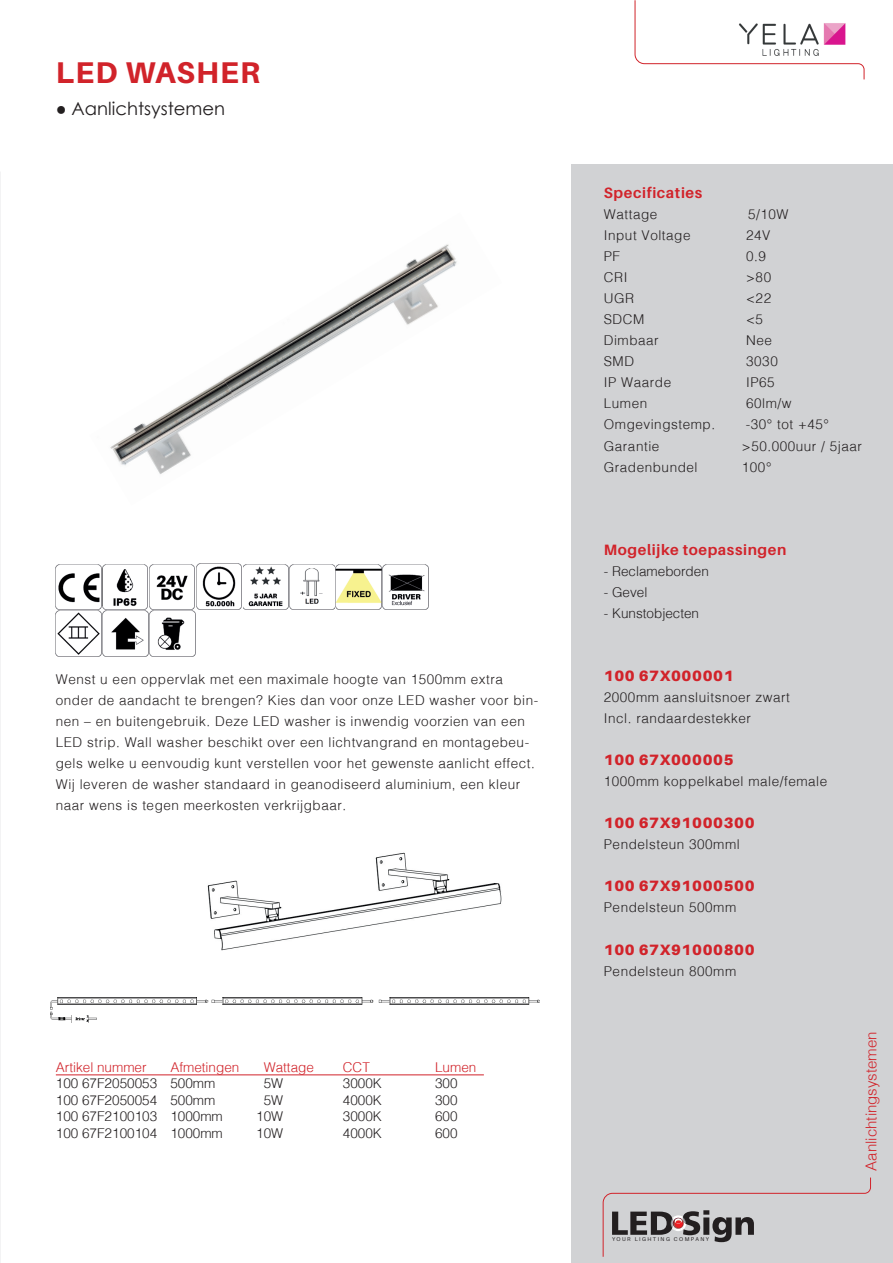
<style>
.page{position:relative;width:893px;height:1263px;background:#fff}
.page>*{position:absolute;margin:0;border:0;box-sizing:border-box;transform-origin:0 0}
.t1{font:800 30px "Aileron";letter-spacing:.04em;color:#d1232a}
.t2{font:18px "Century Gothic";color:#231f20}
.t3{font:900 15px "Aileron";letter-spacing:.04em;color:#d1232a}
.t4{font:700 15px "Aileron";letter-spacing:.04em;color:#d1232a}
.t5{font:300 15px "Helv";color:#d1232a}
.t6{font:300 13.5px/21px "Helv";letter-spacing:.04em;color:#231f20}
.t7{font:300 13.5px "Helv";color:#231f20}
.t8{font:300 13.5px "Helv";color:#d1232a}
.t9{font:5.55px "Aileron";letter-spacing:.255em;color:#231f20}
</style>
<div class="page">
<div style="left:571px;top:164px;width:322px;height:1099px;background:#d1d2d4"></div>
<svg style="left:603px;top:1177px;width:268px;height:80px"></svg>
<svg style="left:634px;top:0;width:231px;height:80px"></svg>
<hr style="left:56px;top:1074px;width:428px;height:1px;background:#d1232a">
<img style="left:196px;top:385px;width:17px;height:11px">
<img style="left:213px;top:311px;width:123px;height:85px">
<img style="left:336px;top:244px;width:113px;height:78px">
<img style="left:110px;top:396px;width:124px;height:78px">
<img style="left:234px;top:322px;width:123px;height:77px">
<img style="left:357px;top:248px;width:100px;height:77px">
<img style="left:56px;top:563px;width:185px;height:47px">
<img style="left:290px;top:564px;width:91px;height:46px">
<img style="left:56px;top:611px;width:45px;height:45px">
<img style="left:243px;top:564px;width:45px;height:46px">
<img style="left:150px;top:611px;width:45px;height:45px">
<img style="left:103px;top:611px;width:45px;height:45px">
<img style="left:383px;top:564px;width:45px;height:45px">
<img style="left:50px;top:997px;width:489px;height:25px">
<img style="left:207px;top:852px;width:295px;height:99px">
<h1 class="t1" style="left:56px;top:55px;width:206px">LED WASHER</h1>
<h2 class="t2" style="left:56px;top:96px;width:171px">● Aanlichtsystemen</h2>
<p class="t6" style="left:56px;top:668px;width:484px">Wenst u een oppervlak met een maximale hoogte van 1500mm extra onder de aandacht te brengen? Kies dan voor onze LED washer voor bin&shy;nen – en buitengebruik. Deze LED washer is inwendig voorzien van een LED strip. Wall washer beschikt over een lichtvangrand en montagebeu&shy;gels welke u eenvoudig kunt verstellen voor het gewenste aanlicht effect.<br>Wij leveren de washer standaard in geanodiseerd aluminium, een kleur naar wens is tegen meerkosten verkrijgbaar.</p>
<p class="t8" style="left:56px;top:1058px;width:92px">Artikel nummer</p>
<p class="t8" style="left:170px;top:1058px;width:71px">Afmetingen</p>
<p class="t8" style="left:264px;top:1058px;width:52px">Wattage</p>
<p class="t8" style="left:343px;top:1058px;width:28px">CCT</p>
<p class="t8" style="left:435px;top:1058px;width:43px">Lumen</p>
<p class="t7" style="left:56px;top:1075px;width:161px">100 67F2050053 500mm</p>
<p class="t6" style="left:264px;top:1072px;width:21px">5W</p>
<p class="t6" style="left:343px;top:1072px;width:41px">3000K</p>
<p class="t6" style="left:435px;top:1072px;width:24px">300</p>
<p class="t7" style="left:56px;top:1091px;width:161px">100 67F2050054 500mm</p>
<p class="t6" style="left:264px;top:1089px;width:21px">5W</p>
<p class="t6" style="left:343px;top:1089px;width:41px">4000K</p>
<p class="t6" style="left:435px;top:1089px;width:24px">300</p>
<p class="t7" style="left:56px;top:1108px;width:168px">100 67F2100103 1000mm</p>
<p class="t6" style="left:256px;top:1105px;width:29px">10W</p>
<p class="t6" style="left:343px;top:1105px;width:41px">3000K</p>
<p class="t6" style="left:435px;top:1105px;width:24px">600</p>
<p class="t7" style="left:56px;top:1124px;width:168px">100 67F2100104 1000mm</p>
<p class="t6" style="left:256px;top:1122px;width:29px">10W</p>
<p class="t6" style="left:343px;top:1122px;width:41px">4000K</p>
<p class="t6" style="left:435px;top:1122px;width:24px">600</p>
<p class="t4" style="left:604px;top:185px;width:100px">Specificaties</p>
<p class="t6" style="left:604px;top:204px;width:55px">Wattage</p>
<p class="t6" style="left:748px;top:204px;width:42px">5/10W</p>
<p class="t6" style="left:604px;top:225px;width:88px">Input Voltage</p>
<p class="t6" style="left:746px;top:225px;width:26px">24V</p>
<p class="t6" style="left:604px;top:246px;width:18px">PF</p>
<p class="t6" style="left:746px;top:246px;width:21px">0.9</p>
<p class="t6" style="left:604px;top:267px;width:25px">CRI</p>
<p class="t6" style="left:746px;top:267px;width:27px">&gt;80</p>
<p class="t6" style="left:604px;top:288px;width:32px">UGR</p>
<p class="t6" style="left:746px;top:288px;width:27px">&lt;22</p>
<p class="t6" style="left:604px;top:309px;width:42px">SDCM</p>
<p class="t6" style="left:746px;top:309px;width:18px">&lt;5</p>
<p class="t6" style="left:604px;top:330px;width:56px">Dimbaar</p>
<p class="t6" style="left:746px;top:330px;width:27px">Nee</p>
<p class="t6" style="left:604px;top:351px;width:32px">SMD</p>
<p class="t6" style="left:746px;top:351px;width:33px">3030</p>
<p class="t6" style="left:604px;top:372px;width:69px">IP Waarde</p>
<p class="t6" style="left:746px;top:372px;width:30px">IP65</p>
<p class="t6" style="left:604px;top:393px;width:45px">Lumen</p>
<p class="t6" style="left:746px;top:393px;width:47px">60lm/w</p>
<p class="t6" style="left:604px;top:414px;width:113px">Omgevingstemp.</p>
<p class="t6" style="left:746px;top:414px;width:85px">-30° tot +45°</p>
<p class="t6" style="left:604px;top:435px;width:57px">Garantie</p>
<p class="t6" style="left:742px;top:435px;width:122px">&gt;50.000uur / 5jaar</p>
<p class="t6" style="left:604px;top:456px;width:95px">Gradenbundel</p>
<p class="t6" style="left:742px;top:456px;width:31px">100°</p>
<p class="t4" style="left:604px;top:542px;width:184px">Mogelijke toepassingen</p>
<p class="t7" style="left:604px;top:563px;width:107px">- Reclameborden</p>
<p class="t6" style="left:604px;top:582px;width:45px">- Gevel</p>
<p class="t7" style="left:604px;top:605px;width:97px">- Kunstobjecten</p>
<p class="t3" style="left:604px;top:667px;width:131px">100 67X000001</p>
<p class="t6" style="left:604px;top:687px;width:188px">2000mm aansluitsnoer zwart<br>Incl. randaardestekker</p>
<p class="t3" style="left:604px;top:751px;width:131px">100 67X000005</p>
<p class="t6" style="left:604px;top:771px;width:225px">1000mm koppelkabel male/female</p>
<p class="t3" style="left:604px;top:814px;width:152px">100 67X91000300</p>
<p class="t6" style="left:604px;top:834px;width:137px">Pendelsteun 300mml</p>
<p class="t3" style="left:604px;top:877px;width:152px">100 67X91000500</p>
<p class="t6" style="left:604px;top:897px;width:134px">Pendelsteun 500mm</p>
<p class="t3" style="left:604px;top:940px;width:152px">100 67X91000800</p>
<p class="t6" style="left:604px;top:960px;width:134px">Pendelsteun 800mm</p>
<p class="t9" style="left:612px;top:1236px;width:98px">YOUR LIGHTING COMPANY</p>
<p class="t5" style="left:862px;top:1170px;width:141px;rotate:-90deg">Aanlichtingsystemen</p>
</div>
